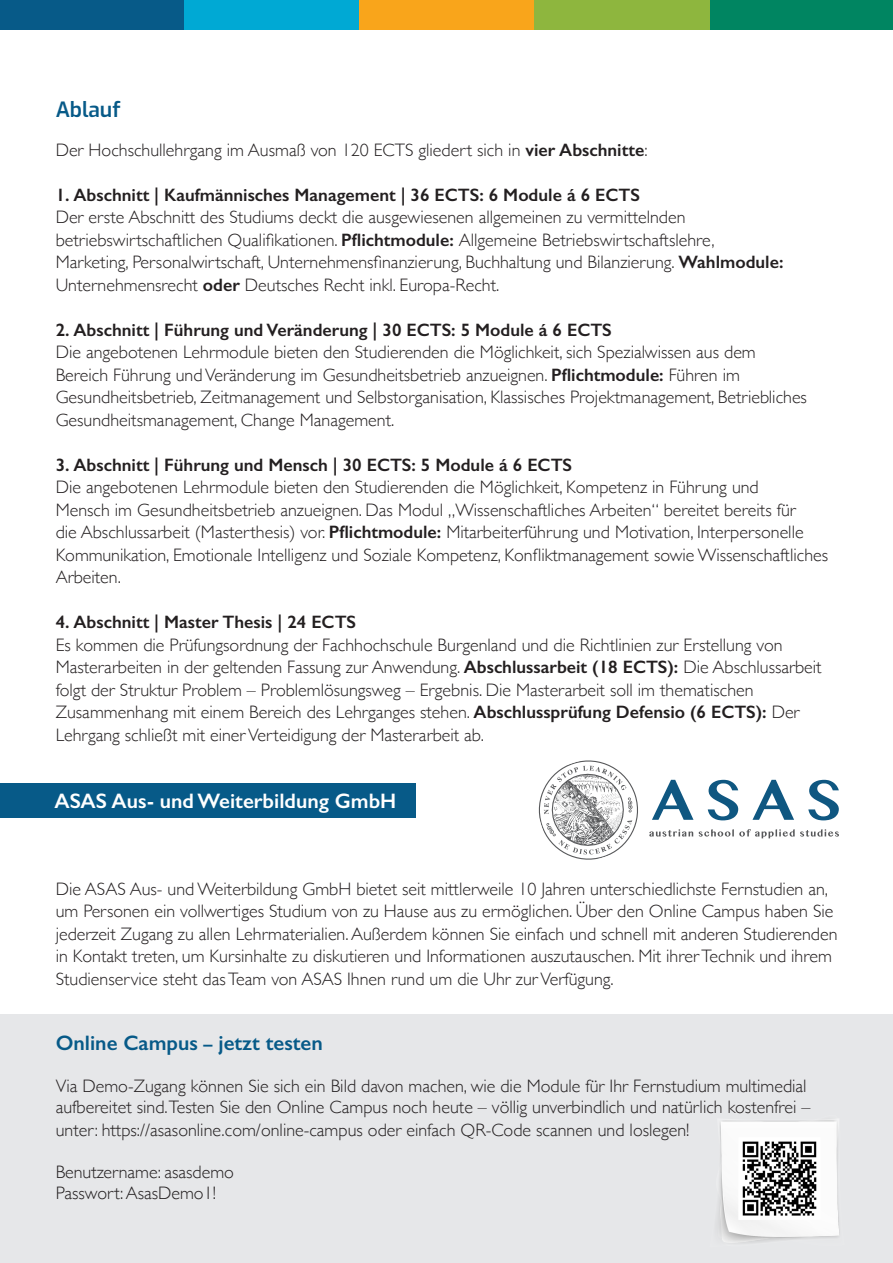
<style>
.page{position:relative;width:893px;height:1263px;background:#fff}
.page>*{position:absolute;margin:0;border:0;box-sizing:border-box;transform-origin:0 0}
.Spezialisierung{font:600 21px "Gill Sans";color:#fff}
.Online_Campus_-_Über{font:600 21px "Gill Sans";color:#075a88}
.Kompetenzerwerb{font:100 21px "Exo";color:#075a88}
.Fließtext{font:300 18px/22.5px "Gill Sans";color:#231f20}
.Online_Campus_-_Flie{font:300 18px/21.8px "Gill Sans";color:#231f20}
.Fließtext-2{font:600 18px "Gill Sans";color:#231f20}
.s1{font-weight:600}
.s2{font-size:18px}
</style>
<div class="page">
<div style="left:710px;top:0;width:183px;height:30px;background:#008561"></div>
<div style="left:358px;top:0;width:176px;height:30px;background:#f9a51b"></div>
<div style="left:534px;top:0;width:176px;height:30px;background:#8eb63e"></div>
<div style="left:183px;top:0;width:175px;height:30px;background:#00a9d4"></div>
<div style="left:0;top:0;width:183px;height:30px;background:#075a88"></div>
<div style="left:1px;top:783px;width:415px;height:34px;background:#075a88"></div>
<svg style="left:708px;top:780px;width:30px;height:40px"></svg>
<svg style="left:752px;top:780px;width:42px;height:40px"></svg>
<svg style="left:808px;top:780px;width:31px;height:40px"></svg>
<svg style="left:699px;top:829px;width:140px;height:9px"></svg>
<svg style="left:538px;top:760px;width:155px;height:100px"></svg>
<div style="left:0;top:1014px;width:893px;height:249px;background:#e6e7e9"></div>
<img style="left:718px;top:1119px;width:122px;height:124px">
<p class="Kompetenzerwerb" style="left:56px;top:94px;width:66px">Ablauf</p>
<p class="Fließtext" style="left:56px;top:138px;width:593px">Der Hochschullehrgang im Ausmaß von 120 ECTS gliedert sich in <span class="s1">vier Abschnitte</span>:</p>
<p class="Fließtext-2" style="left:56px;top:184px;width:586px">1. Abschnitt | Kaufmännisches Management | 36 ECTS: 6 Module á 6 ECTS</p>
<p class="Fließtext" style="left:56px;top:205px;width:729px">Der erste Abschnitt des Studiums deckt die ausgewiesenen allgemeinen zu vermittelnden betriebswirtschaftlichen Qualifikationen. <span class="s1">Pflichtmodule:</span> Allgemeine Betriebswirtschaftslehre, Marketing, Personalwirtschaft, Unternehmensfinanzierung, Buchhaltung und Bilanzierung. <span class="s1">Wahlmodule:<br></span>Unternehmensrecht <span class="s1">oder</span> Deutsches Recht inkl. Europa-Recht.</p>
<p class="Fließtext-2" style="left:56px;top:319px;width:558px">2. Abschnitt | Führung und Veränderung | 30 ECTS: 5 Module á 6 ECTS</p>
<p class="Fließtext" style="left:56px;top:340px;width:753px">Die angebotenen Lehrmodule bieten den Studierenden die Möglichkeit, sich Spezialwissen aus dem Bereich Führung und Veränderung im Gesundheitsbetrieb anzueignen. <span class="s1">Pflichtmodule:</span> Führen im Gesundheitsbetrieb, Zeitmanagement und Selbstorganisation, Klassisches Projektmanagement, Betriebliches Gesundheitsmanagement, Change Management.</p>
<p class="Fließtext-2" style="left:56px;top:454px;width:518px">3. Abschnitt | Führung und Mensch | 30 ECTS: 5 Module á 6 ECTS</p>
<p class="Fließtext" style="left:56px;top:475px;width:774px">Die angebotenen Lehrmodule bieten den Studierenden die Möglichkeit, Kompetenz in Führung und<br>Mensch im Gesundheitsbetrieb anzueignen. Das Modul „Wissenschaftliches Arbeiten“ bereitet bereits für<br>die Abschlussarbeit (Masterthesis) vor. <span class="s1">Pflichtmodule:</span> Mitarbeiterführung und Motivation, Interpersonelle Kommunikation, Emotionale Intelligenz und Soziale Kompetenz, Konfliktmanagement sowie Wissenschaftliches Arbeiten.</p>
<p class="Fließtext-2" style="left:56px;top:611px;width:302px">4. Abschnitt | Master Thesis | 24 ECTS</p>
<p class="Fließtext" style="left:56px;top:633px;width:767px">Es kommen die Prüfungsordnung der Fachhochschule Burgenland und die Richtlinien zur Erstellung von Masterarbeiten in der geltenden Fassung zur Anwendung. <span class="s1">Abschlussarbeit (18 ECTS):</span> Die Abschlussarbeit folgt der Struktur Problem – Problemlösungsweg – Ergebnis. Die Masterarbeit soll im thematischen Zusammenhang mit einem Bereich des Lehrganges stehen. <span class="s1">Abschlussprüfung Defensio (6 ECTS):</span> Der Lehrgang schließt mit einer Verteidigung der Masterarbeit ab.</p>
<p class="Spezialisierung" style="left:55px;top:789px;width:343px">ASAS Aus- und Weiterbildung GmbH</p>
<p class="Fließtext" style="left:56px;top:877px;width:783px">Die ASAS Aus- und Weiterbildung GmbH bietet seit mittlerweile 10 Jahren unterschiedlichste Fernstudien an, um Personen ein vollwertiges Studium von zu Hause aus zu ermöglichen. Über den Online Campus haben Sie jederzeit Zugang zu allen Lehrmaterialien. Außerdem können Sie einfach und schnell mit anderen Studierenden in Kontakt treten, um Kursinhalte zu diskutieren und Informationen auszutauschen. Mit ihrer Technik und ihrem Studienservice steht das Team von ASAS Ihnen rund um die Uhr zur Verfügung.</p>
<p class="Online_Campus_-_Über" style="left:56px;top:1031px;width:269px">Online Campus <span class="s2">–</span> jetzt testen</p>
<p class="Online_Campus_-_Flie" style="left:56px;top:1075px;width:756px">Via Demo-Zugang können Sie sich ein Bild davon machen, wie die Module für Ihr Fernstudium multimedial aufbereitet sind.Testen Sie den Online Campus noch heute – völlig unverbindlich und natürlich kostenfrei – unter: https://asasonline.com/online-campus oder einfach QR-Code scannen und loslegen!</p>
<p class="Online_Campus_-_Flie" style="left:56px;top:1160px;width:180px">Benutzername: asasdemo</p>
<p class="Online_Campus_-_Flie" style="left:56px;top:1181px;width:162px">Passwort: AsasDemo1!</p>
</div>
